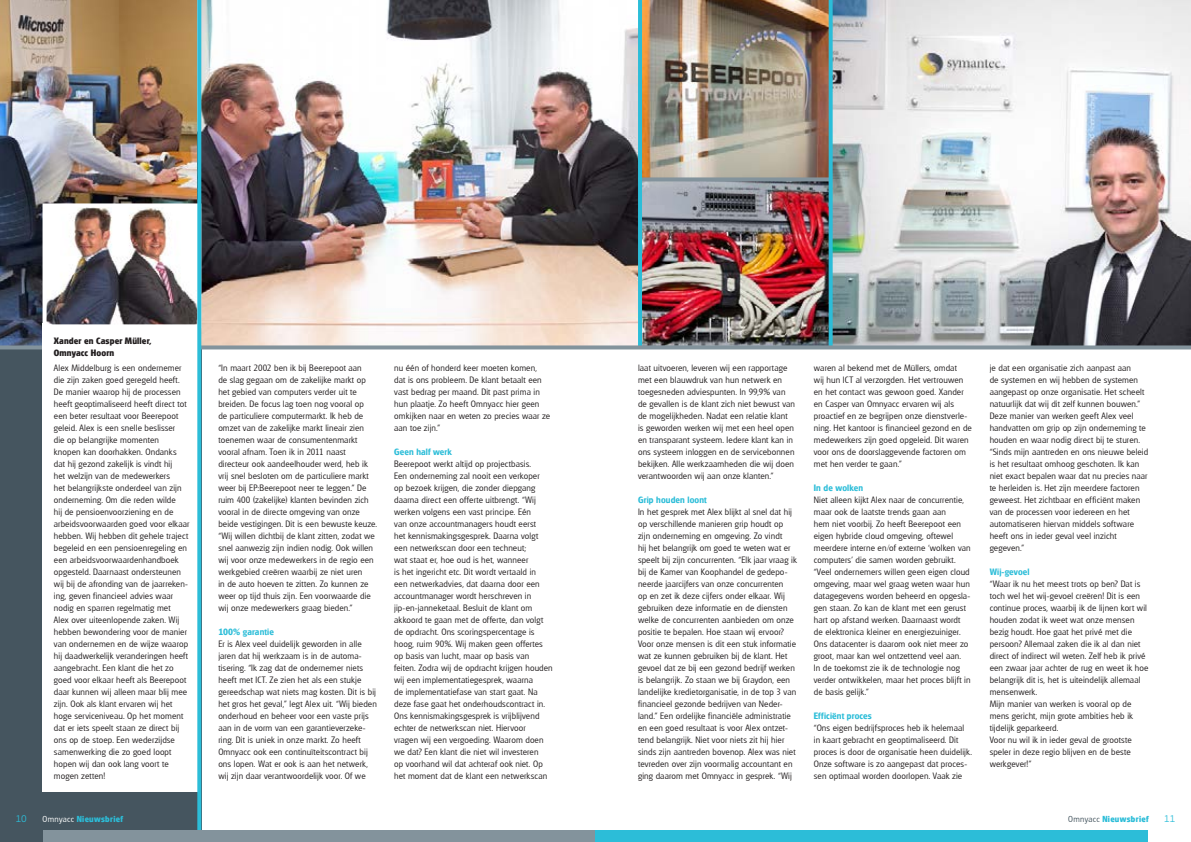
<style>
.page{position:relative;width:1191px;height:842px;background:#fff}
.page>*{position:absolute;margin:0;border:0;box-sizing:border-box;transform-origin:0 0}
.t1{font:10px "Priva One Pro";color:#2cbdd8}
.t2{font:300 9px/12px "Glasgow";letter-spacing:.015em;color:#231f20}
.t3{font:600 9px "Glasgow";letter-spacing:.015em;color:#2cbdd8}
.t4{font:700 9px/12px "Glasgow";letter-spacing:.015em;color:#231f20}
.t5{font:700 8.5px "Glasgow";letter-spacing:.04em;color:#2cbdd8}
.s1{font-weight:300;color:#fff}
.s2{font-weight:300;color:#45555f}
</style>
<div class="page">
<div style="left:0;top:312px;width:201px;height:530px;background:#45555f"></div>
<img style="left:0;top:0;width:197px;height:345px">
<img style="left:201px;top:0;width:437px;height:345px">
<img style="left:832px;top:0;width:359px;height:345px">
<img style="left:642px;top:0;width:186px;height:177px">
<img style="left:642px;top:181px;width:186px;height:164px">
<svg style="left:642px;top:177px;width:186px;height:4px"></svg>
<svg style="left:828px;top:0;width:4px;height:345px"></svg>
<hr style="left:638px;top:0;width:4px;height:347px;background:#2cbdd8">
<svg style="left:0;top:345px;width:1191px;height:4px;background:#88969e"></svg>
<div style="left:43px;top:323px;width:158px;height:468px;background:#fff"></div>
<img style="left:48px;top:208px;width:148px;height:115px">
<div style="left:43px;top:203px;width:158px;height:125px;border:4px solid #fff"></div>
<svg style="left:197px;top:0;width:4px;height:831px;background:#3abfd8"></svg>
<div style="left:43px;top:831px;width:552px;height:11px;background:#83939c"></div>
<div style="left:595px;top:831px;width:553px;height:11px;background:#2cbdd8"></div>
<p class="t4" style="left:54px;top:334px;width:99px">Xander en Casper Müller,<br>Omnyacc Hoorn</p>
<p class="t2" style="left:54px;top:362px;width:137px">Alex Middelburg is een ondernemer die zijn zaken goed geregeld heeft.<br>De manier waarop hij de processen heeft geoptimaliseerd heeft direct tot een beter resultaat voor Beerepoot geleid. Alex is een snelle beslisser<br>die op belangrijke momenten<br>knopen kan doorhakken. Ondanks dat hij gezond zakelijk is vindt hij<br>het welzijn van de medewerkers<br>het belangrijkste onderdeel van zijn onderneming. Om die reden wilde<br>hij de pensioenvoorziening en de arbeidsvoorwaarden goed voor elkaar hebben. Wij hebben dit gehele traject begeleid en een pensioenregeling en een arbeidsvoorwaardenhandboek opgesteld. Daarnaast ondersteunen wij bij de afronding van de jaarreken&shy;ing, geven financieel advies waar nodig en sparren regelmatig met<br>Alex over uiteenlopende zaken. Wij hebben bewondering voor de manier van ondernemen en de wijze waarop hij daadwerkelijk veranderingen heeft aangebracht. Een klant die het zo goed voor elkaar heeft als Beerepoot daar kunnen wij alleen maar blij mee zijn. Ook als klant ervaren wij het hoge serviceniveau. Op het moment dat er iets speelt staan ze direct bij ons op de stoep. Een wederzijdse samenwerking die zo goed loopt hopen wij dan ook lang voort te mogen zetten!</p>
<p class="t2" style="left:218px;top:362px;width:160px">“In maart 2002 ben ik bij Beerepoot aan<br>de slag gegaan om de zakelijke markt op het gebied van computers verder uit te breiden. De focus lag toen nog vooral op<br>de particuliere computermarkt. Ik heb de omzet van de zakelijke markt lineair zien toenemen waar de consumentenmarkt vooral afnam. Toen ik in 2011 naast directeur ook aandeelhouder werd, heb ik vrij snel besloten om de particuliere markt weer bij EP:Beerepoot neer te leggen.” De ruim 400 (zakelijke) klanten bevinden zich vooral in de directe omgeving van onze beide vestigingen. Dit is een bewuste keuze. “Wij willen dichtbij de klant zitten, zodat we snel aanwezig zijn indien nodig. Ook willen wij voor onze medewerkers in de regio een werkgebied creëren waarbij ze niet uren<br>in de auto hoeven te zitten. Zo kunnen ze weer op tijd thuis zijn. Een voorwaarde die wij onze medewerkers graag bieden.”</p>
<p class="t3" style="left:218px;top:626px;width:57px">100% garantie</p>
<p class="t2" style="left:218px;top:638px;width:160px">Er is Alex veel duidelijk geworden in alle jaren dat hij werkzaam is in de automa&shy;tisering. “Ik zag dat de ondernemer niets heeft met ICT. Ze zien het als een stukje gereedschap wat niets mag kosten. Dit is bij het gros het geval,” legt Alex uit. “Wij bieden onderhoud en beheer voor een vaste prijs aan in de vorm van een garantieverzeke&shy;ring. Dit is uniek in onze markt. Zo heeft Omnyacc ook een continuïteitscontract bij ons lopen. Wat er ook is aan het netwerk, wij zijn daar verantwoordelijk voor. Of we</p>
<p class="t2" style="left:394px;top:362px;width:157px">nu één of honderd keer moeten komen, dat is ons probleem. De klant betaalt een vast bedrag per maand. Dit past prima in hun plaatje. Zo heeft Omnyacc hier geen omkijken naar en weten zo precies waar ze aan toe zijn.”</p>
<p class="t3" style="left:394px;top:446px;width:59px">Geen half werk</p>
<p class="t2" style="left:394px;top:458px;width:160px">Beerepoot werkt altijd op projectbasis.<br>Een onderneming zal nooit een verkoper<br>op bezoek krijgen, die zonder diepgang daarna direct een offerte uitbrengt. “Wij werken volgens een vast principe. Eén<br>van onze accountmanagers houdt eerst<br>het kennismakingsgesprek. Daarna volgt een netwerkscan door een techneut;<br>wat staat er, hoe oud is het, wanneer<br>is het ingericht etc. Dit wordt vertaald in<br>een netwerkadvies, dat daarna door een accountmanager wordt herschreven in jip-en-janneketaal. Besluit de klant om akkoord te gaan met de offerte, dan volgt de opdracht. Ons scoringspercentage is hoog, ruim 90%. Wij maken geen offertes op basis van lucht, maar op basis van feiten. Zodra wij de opdracht krijgen houden wij een implementatiegesprek, waarna<br>de implementatiefase van start gaat. Na deze fase gaat het onderhoudscontract in.<br>Ons kennismakingsgesprek is vrijblijvend echter de netwerkscan niet. Hiervoor<br>vragen wij een vergoeding. Waarom doen we dat? Een klant die niet wil investeren<br>op voorhand wil dat achteraf ook niet. Op het moment dat de klant een netwerkscan</p>
<p class="t2" style="left:638px;top:362px;width:158px">laat uitvoeren, leveren wij een rapportage met een blauwdruk van hun netwerk en toegesneden adviespunten. In 99,9% van de gevallen is de klant zich niet bewust van de mogelijkheden. Nadat een relatie klant is geworden werken wij met een heel open en transparant systeem. Iedere klant kan in ons systeem inloggen en de servicebonnen bekijken. Alle werkzaamheden die wij doen verantwoorden wij aan onze klanten.”</p>
<p class="t3" style="left:638px;top:494px;width:70px">Grip houden loont</p>
<p class="t2" style="left:638px;top:506px;width:160px">In het gesprek met Alex blijkt al snel dat hij op verschillende manieren grip houdt op zijn onderneming en omgeving. Zo vindt<br>hij het belangrijk om goed te weten wat er speelt bij zijn concurrenten. “Elk jaar vraag ik bij de Kamer van Koophandel de gedepo&shy;neerde jaarcijfers van onze concurrenten<br>op en zet ik deze cijfers onder elkaar. Wij gebruiken deze informatie en de diensten welke de concurrenten aanbieden om onze positie te bepalen. Hoe staan wij ervoor?<br>Voor onze mensen is dit een stuk informatie wat ze kunnen gebruiken bij de klant. Het gevoel dat ze bij een gezond bedrijf werken is belangrijk. Zo staan we bij Graydon, een landelijke kredietorganisatie, in de top 3 van financieel gezonde bedrijven van Neder&shy;land.” Een ordelijke financiële administratie en een goed resultaat is voor Alex ontzet&shy;tend belangrijk. Niet voor niets zit hij hier sinds zijn aantreden bovenop. Alex was niet tevreden over zijn voormalig accountant en ging daarom met Omnyacc in gesprek. “Wij</p>
<p class="t2" style="left:814px;top:362px;width:160px">waren al bekend met de Müllers, omdat<br>wij hun ICT al verzorgden. Het vertrouwen en het contact was gewoon goed. Xander en Casper van Omnyacc ervaren wij als proactief en ze begrijpen onze dienstverle&shy;ning. Het kantoor is financieel gezond en de medewerkers zijn goed opgeleid. Dit waren voor ons de doorslaggevende factoren om met hen verder te gaan.”</p>
<p class="t3" style="left:814px;top:482px;width:51px">In de wolken</p>
<p class="t2" style="left:814px;top:494px;width:158px">Niet alleen kijkt Alex naar de concurrentie, maar ook de laatste trends gaan aan<br>hem niet voorbij. Zo heeft Beerepoot een eigen hybride cloud omgeving, oftewel meerdere interne en/of externe ‘wolken van computers’ die samen worden gebruikt. “Veel ondernemers willen geen eigen cloud omgeving, maar wel graag weten waar hun datagegevens worden beheerd en opgesla&shy;gen staan. Zo kan de klant met een gerust hart op afstand werken. Daarnaast wordt de elektronica kleiner en energiezuiniger.<br>Ons datacenter is daarom ook niet meer zo groot, maar kan wel ontzettend veel aan.<br>In de toekomst zie ik de technologie nog verder ontwikkelen, maar het proces blijft in de basis gelijk.”</p>
<p class="t3" style="left:814px;top:710px;width:59px">Efficiënt proces</p>
<p class="t2" style="left:814px;top:722px;width:160px">“Ons eigen bedrijfsproces heb ik helemaal in kaart gebracht en geoptimaliseerd. Dit proces is door de organisatie heen duidelijk.<br>Onze software is zo aangepast dat proces&shy;sen optimaal worden doorlopen. Vaak zie</p>
<p class="t2" style="left:989px;top:362px;width:160px">je dat een organisatie zich aanpast aan<br>de systemen en wij hebben de systemen aangepast op onze organisatie. Het scheelt natuurlijk dat wij dit zelf kunnen bouwen.” Deze manier van werken geeft Alex veel handvatten om grip op zijn onderneming te houden en waar nodig direct bij te sturen. “Sinds mijn aantreden en ons nieuwe beleid is het resultaat omhoog geschoten. Ik kan niet exact bepalen waar dat nu precies naar te herleiden is. Het zijn meerdere factoren geweest. Het zichtbaar en efficiënt maken van de processen voor iedereen en het automatiseren hiervan middels software heeft ons in ieder geval veel inzicht gegeven.”</p>
<p class="t3" style="left:989px;top:566px;width:41px">Wij-gevoel</p>
<p class="t2" style="left:989px;top:578px;width:160px">“Waar ik nu het meest trots op ben? Dat is toch wel het wij-gevoel creëren! Dit is een continue proces, waarbij ik de lijnen kort wil houden zodat ik weet wat onze mensen bezig houdt. Hoe gaat het privé met die persoon? Allemaal zaken die ik al dan niet direct of indirect wil weten. Zelf heb ik privé een zwaar jaar achter de rug en weet ik hoe belangrijk dit is, het is uiteindelijk allemaal mensenwerk.<br>Mijn manier van werken is vooral op de mens gericht, mijn grote ambities heb ik tijdelijk geparkeerd.<br>Voor nu wil ik in ieder geval de grootste speler in deze regio blijven en de beste werkgever!”</p>
<p class="t1" style="left:16px;top:812px;width:13px">10</p>
<p class="t5" style="left:43px;top:813px;width:82px"><span class="s1">Omnyacc</span> Nieuwsbrief</p>
<p class="t5" style="left:1068px;top:813px;width:82px"><span class="s2">Omnyacc</span> Nieuwsbrief</p>
<p class="t1" style="left:1164px;top:812px;width:13px">11</p>
</div>
